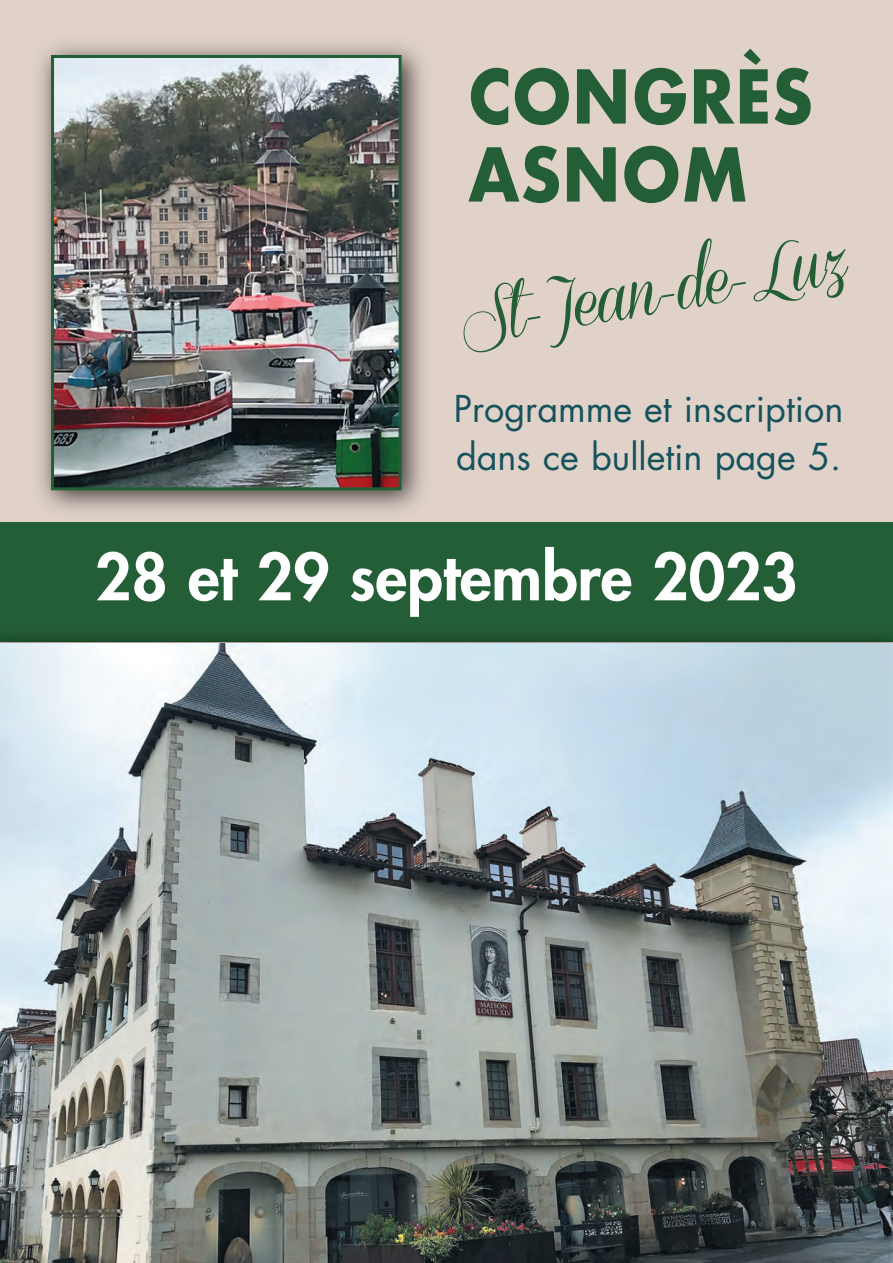
<style>
.page{position:relative;width:893px;height:1263px;background:#e0d2c9}
.page>*{position:absolute;margin:0;border:0;box-sizing:border-box;transform-origin:0 0}
.t1{font:700 72px/78px "Futura";color:#235e36;scale:.9 1}
.t2{font:800 63px "Futura";color:#fff}
.t3{font:63px "Coneria Script Demo";color:#235e36}
.t4{font:36px/47.2px "Futura";color:#15525c}
</style>
<div class="page">
<img style="left:55px;top:59px;width:343px;height:427px">
<div style="left:51px;top:55px;width:351px;height:435px;border:3px solid #235e36"></div>
<div style="left:0;top:522px;width:893px;height:119px;background:#235e36"></div>
<img style="left:0;top:644px;width:892px;height:619px">
<p class="t1" style="left:468px;top:57px;width:385px">CONGRÈS<br>ASNOM</p>
<p class="t3" style="left:456px;top:297px;width:393px;rotate:-9deg">St-Jean-de-Luz</p>
<p class="t4" style="left:454px;top:388px;width:391px">Programme et inscription dans ce bulletin page 5.</p>
<p class="t2" style="left:95px;top:547px;width:704px">28 et 29 septembre 2023</p>
</div>
